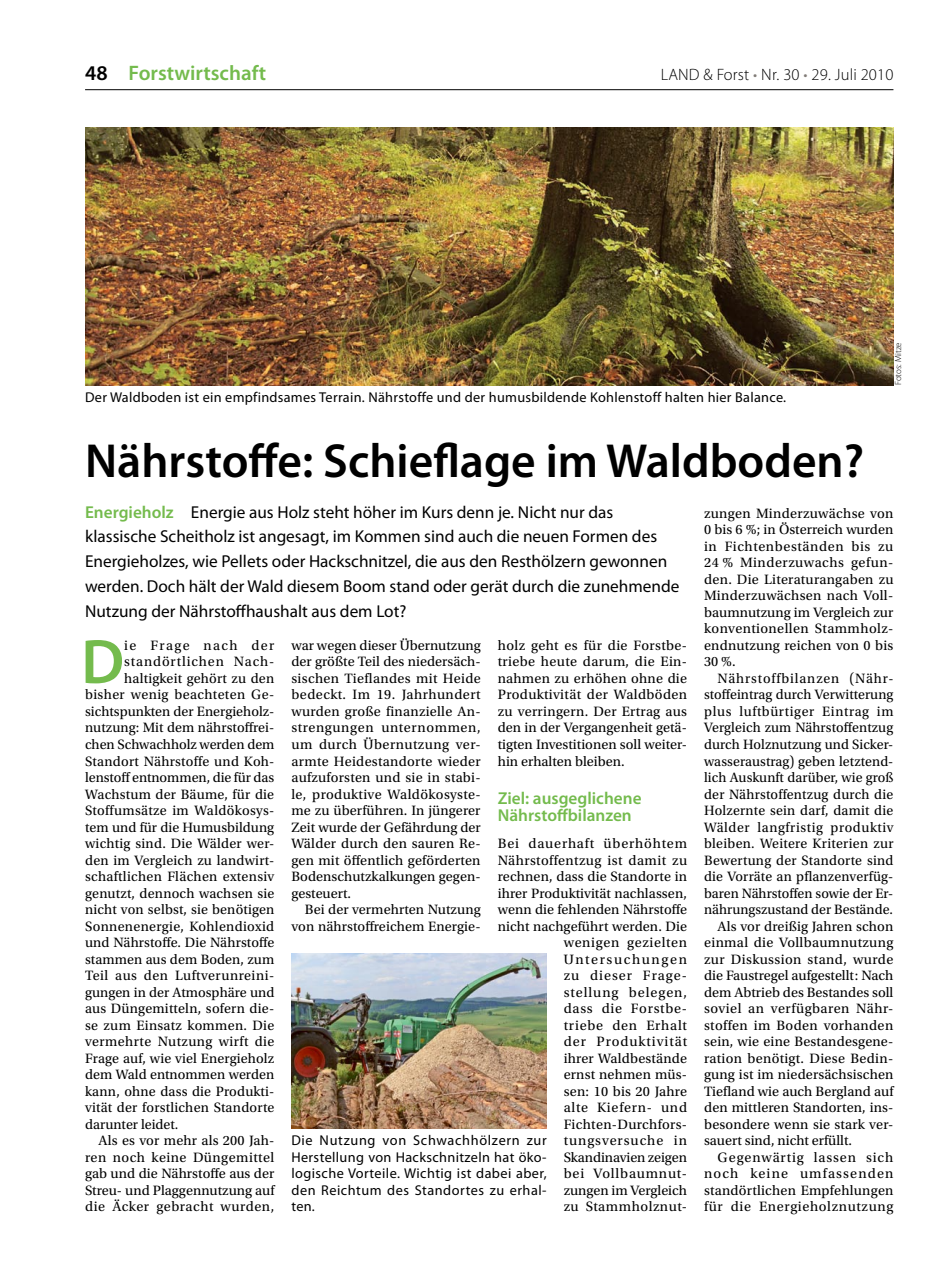
<style>
.page{position:relative;width:936px;height:1276px;background:#fff}
.page>*{position:absolute;margin:0;border:0;box-sizing:border-box;transform-origin:0 0}
.t1{font:600 63.15px "Myriad Pro";color:#74bb4d}
.t2{font:600 48px "Myriad Pro";color:#000}
.t3{font:600 21px "Myriad Pro";color:#74bb4d}
.t4{font:17.25px/24.8px "Myriad Pro";color:#000}
.t5{font:600 17.25px/16.5px "Myriad Pro";color:#74bb4d}
.t6{font:300 16.5px "Myriad Pro";letter-spacing:.01em;color:#000}
.t7{font:14.25px/16.5px "Utopia Std";letter-spacing:.015em;color:#000;text-align:justify}
.t8{font:14.25px/16.5px "Myriad Pro";letter-spacing:.02em;color:#000;text-align:justify}
.t9{font:14.25px "Utopia Std";letter-spacing:.045em;color:#000}
.t10{font:14.25px "Utopia Std";letter-spacing:.035em;color:#000}
.t11{font:14.25px "Utopia Std";letter-spacing:.06em;color:#000}
.t12{font:14.25px "Utopia Std";letter-spacing:-.005em;color:#000}
.t13{font:14.25px "Utopia Std";letter-spacing:.065em;color:#000}
.t14{font:14.25px "Utopia Std";letter-spacing:.08em;color:#000}
.t15{font:14.25px "Utopia Std";letter-spacing:.1em;color:#000}
.t16{font:300 9px "Myriad Pro";color:#000}
.s1{color:#000}
.s2{color:#827d78}
.s3{font-weight:600;color:#74bb4d}
</style>
<div class="page">
<hr style="left:85px;top:89px;width:808px;height:1px;background:#000">
<img style="left:85px;top:128px;width:808px;height:257px">
<img style="left:291px;top:953px;width:255px;height:175px">
<h3 class="t3" style="left:85px;top:59px;width:182px"><span class="s1">48</span> Forstwirtschaft</h3>
<p class="t6" style="left:660px;top:64px;width:234px">LAND &amp; Forst <span class="s2">•</span> Nr. 30 <span class="s2">•</span> 29. Juli 2010</p>
<p class="t8" style="left:85px;top:389px;width:702px">Der Waldboden ist ein empfindsames Terrain. Nährstoffe und der humusbildende Kohlenstoff halten hier Balance.</p>
<h2 class="t2" style="left:85px;top:430px;width:780px">Nährstoffe: Schieflage im Waldboden?</h2>
<p class="t16" style="left:892px;top:385px;width:44px;rotate:-90deg">Fotos: Mitze</p>
<p class="t4" style="left:85px;top:499px;width:596px"><span class="s3">Energieholz</span> Energie aus Holz steht höher im Kurs denn je. Nicht nur das klassische Scheitholz ist angesagt, im Kommen sind auch die neuen Formen des Energieholzes, wie Pellets oder Hackschnitzel, die aus den Resthölzern gewonnen werden. Doch hält der Wald diesem Boom stand oder gerät durch die zunehmende Nutzung der Nährstoffhaushalt aus dem Lot?</p>
<h1 class="t1" style="left:81px;top:621px;width:45px">D</h1>
<p class="t15" style="left:124px;top:637px;width:152px">ie Frage nach der</p>
<p class="t11" style="left:124px;top:654px;width:152px">standörtlichen Nach-</p>
<p class="t7" style="left:124px;top:670px;width:151px">haltigkeit gehört zu den</p>
<p class="t7" style="left:85px;top:687px;width:191px">bisher wenig beachteten Ge-</p>
<p class="t7" style="left:85px;top:703px;width:191px">sichtspunkten der Energieholz-</p>
<p class="t7" style="left:85px;top:720px;width:191px">nutzung: Mit dem nährstoffrei-</p>
<p class="t7" style="left:85px;top:736px;width:191px">chen Schwachholz werden dem</p>
<p class="t7" style="left:85px;top:753px;width:191px">Standort Nährstoffe und Koh-</p>
<p class="t12" style="left:85px;top:769px;width:191px">lenstoff entnommen, die für das</p>
<p class="t7" style="left:85px;top:786px;width:191px">Wachstum der Bäume, für die</p>
<p class="t7" style="left:85px;top:802px;width:191px">Stoffumsätze im Waldökosys-</p>
<p class="t7" style="left:85px;top:819px;width:191px">tem und für die Humusbildung</p>
<p class="t7" style="left:85px;top:835px;width:191px">wichtig sind. Die Wälder wer-</p>
<p class="t7" style="left:85px;top:852px;width:191px">den im Vergleich zu landwirt-</p>
<p class="t7" style="left:85px;top:868px;width:191px">schaftlichen Flächen extensiv</p>
<p class="t7" style="left:85px;top:885px;width:191px">genutzt, dennoch wachsen sie</p>
<p class="t7" style="left:85px;top:901px;width:191px">nicht von selbst, sie benötigen</p>
<p class="t7" style="left:85px;top:918px;width:191px">Sonnenenergie, Kohlendioxid</p>
<p class="t7" style="left:85px;top:934px;width:191px">und Nährstoffe. Die Nährstoffe</p>
<p class="t7" style="left:85px;top:951px;width:191px">stammen aus dem Boden, zum</p>
<p class="t10" style="left:85px;top:967px;width:191px">Teil aus den Luftverunreini-</p>
<p class="t7" style="left:85px;top:984px;width:191px">gungen in der Atmosphäre und</p>
<p class="t7" style="left:85px;top:1000px;width:191px">aus Düngemitteln, sofern die-</p>
<p class="t7" style="left:85px;top:1017px;width:191px">se zum Einsatz kommen. Die</p>
<p class="t7" style="left:85px;top:1033px;width:191px">vermehrte Nutzung wirft die</p>
<p class="t7" style="left:85px;top:1050px;width:191px">Frage auf, wie viel Energieholz</p>
<p class="t7" style="left:85px;top:1066px;width:191px">dem Wald entnommen werden</p>
<p class="t7" style="left:85px;top:1083px;width:191px">kann, ohne dass die Produkti-</p>
<p class="t7" style="left:85px;top:1099px;width:191px">vität der forstlichen Standorte</p>
<p class="t7" style="left:85px;top:1116px;width:95px">darunter leidet.</p>
<p class="t7" style="left:99px;top:1132px;width:177px">Als es vor mehr als 200 Jah-</p>
<p class="t7" style="left:85px;top:1149px;width:191px">ren noch keine Düngemittel</p>
<p class="t7" style="left:85px;top:1165px;width:191px">gab und die Nährstoffe aus der</p>
<p class="t7" style="left:85px;top:1182px;width:191px">Streu- und Plaggennutzung auf</p>
<p class="t10" style="left:85px;top:1199px;width:191px">die Äcker gebracht wurden,</p>
<p class="t7" style="left:291px;top:637px;width:191px">war wegen dieser Übernutzung der größte Teil des niedersäch&shy;sischen Tieflandes mit Heide bedeckt. Im 19. Jahrhundert wurden große finanzielle An&shy;strengungen unternommen, um durch Übernutzung ver&shy;armte Heidestandorte wieder aufzuforsten und sie in stabi&shy;le, produktive Waldökosyste&shy;me zu überführen. In jüngerer Zeit wurde der Gefährdung der Wälder durch den sauren Re&shy;gen mit öffentlich geförderten Bodenschutzkalkungen gegen&shy;gesteuert.</p>
<p class="t7" style="left:291px;top:901px;width:191px;text-align:right">Bei der vermehrten Nutzung von nährstoffreichem Energie-</p>
<p class="t7" style="left:497px;top:637px;width:191px">holz geht es für die Forstbe&shy;triebe heute darum, die Ein&shy;nahmen zu erhöhen ohne die Produktivität der Waldböden zu verringern. Der Ertrag aus den in der Vergangenheit getä&shy;tigten Investitionen soll weiter&shy;hin erhalten bleiben.</p>
<p class="t5" style="left:497px;top:790px;width:145px">Ziel: ausgeglichene<br>Nährstoffbilanzen</p>
<p class="t7" style="left:497px;top:835px;width:191px;text-align:right">Bei dauerhaft überhöhtem<br>Nährstoffentzug ist damit zu rechnen, dass die Standorte in ihrer Produktivität nachlassen, wenn die fehlenden Nährstoffe nicht nachgeführt werden. Die wenigen gezielten<br>Untersuchungen<br>zu dieser Frage-<br>stellung belegen,<br>dass die Forstbe-<br>triebe den Erhalt<br>der Produktivität<br>ihrer Waldbestände<br>ernst nehmen müs-<br>sen: 10 bis 20 Jahre<br>alte Kiefern- und<br>Fichten-Durchfors&shy;tungsversuche in<br>Skandinavien zeigen<br>bei Vollbaumnut-<br>zungen im Vergleich<br>zu Stammholznut-</p>
<p class="t8" style="left:291px;top:1132px;width:257px">Die Nutzung von Schwachhölzern zur Herstellung von Hackschnitzeln hat öko&shy;logische Vorteile. Wichtig ist dabei aber, den Reichtum des Standortes zu erhal&shy;ten.</p>
<p class="t7" style="left:704px;top:505px;width:191px">zungen Minderzuwächse von 0 bis 6 %; in Österreich wurden in Fichtenbeständen bis zu 24 % Minderzuwachs gefun&shy;den. Die Literaturangaben zu Minderzuwächsen nach Voll&shy;baumnutzung im Vergleich zur konventionellen Stammholz&shy;endnutzung reichen von 0 bis 30 %.</p>
<p class="t13" style="left:717px;top:670px;width:177px">Nährstoffbilanzen (Nähr-</p>
<p class="t7" style="left:704px;top:687px;width:191px">stoffeintrag durch Verwitterung</p>
<p class="t9" style="left:704px;top:703px;width:191px">plus luftbürtiger Eintrag im</p>
<p class="t7" style="left:704px;top:720px;width:191px">Vergleich zum Nährstoffentzug</p>
<p class="t7" style="left:704px;top:736px;width:191px">durch Holznutzung und Sicker-</p>
<p class="t7" style="left:704px;top:753px;width:191px">wasseraustrag) geben letztend-</p>
<p class="t7" style="left:704px;top:769px;width:191px">lich Auskunft darüber, wie groß</p>
<p class="t7" style="left:704px;top:786px;width:191px">der Nährstoffentzug durch die</p>
<p class="t7" style="left:704px;top:802px;width:191px">Holzernte sein darf, damit die</p>
<p class="t9" style="left:704px;top:819px;width:191px">Wälder langfristig produktiv</p>
<p class="t7" style="left:704px;top:835px;width:191px">bleiben. Weitere Kriterien zur</p>
<p class="t7" style="left:704px;top:852px;width:191px">Bewertung der Standorte sind</p>
<p class="t7" style="left:704px;top:868px;width:191px">die Vorräte an pflanzenverfüg-</p>
<p class="t7" style="left:704px;top:885px;width:191px">baren Nährstoffen sowie der Er-</p>
<p class="t7" style="left:704px;top:901px;width:190px">nährungszustand der Bestände.</p>
<p class="t7" style="left:717px;top:918px;width:177px">Als vor dreißig Jahren schon</p>
<p class="t7" style="left:704px;top:934px;width:191px">einmal die Vollbaumnutzung</p>
<p class="t7" style="left:704px;top:951px;width:191px">zur Diskussion stand, wurde</p>
<p class="t7" style="left:704px;top:967px;width:191px">die Faustregel aufgestellt: Nach</p>
<p class="t7" style="left:704px;top:984px;width:191px">dem Abtrieb des Bestandes soll</p>
<p class="t10" style="left:704px;top:1000px;width:191px">soviel an verfügbaren Nähr-</p>
<p class="t7" style="left:704px;top:1017px;width:191px">stoffen im Boden vorhanden</p>
<p class="t7" style="left:704px;top:1033px;width:191px">sein, wie eine Bestandesgene-</p>
<p class="t7" style="left:704px;top:1050px;width:191px">ration benötigt. Diese Bedin-</p>
<p class="t7" style="left:704px;top:1066px;width:191px">gung ist im niedersächsischen</p>
<p class="t7" style="left:704px;top:1083px;width:191px">Tiefland wie auch Bergland auf</p>
<p class="t7" style="left:704px;top:1099px;width:191px">den mittleren Standorten, ins-</p>
<p class="t7" style="left:704px;top:1116px;width:191px">besondere wenn sie stark ver-</p>
<p class="t7" style="left:704px;top:1132px;width:149px">sauert sind, nicht erfüllt.</p>
<p class="t11" style="left:717px;top:1149px;width:177px">Gegenwärtig lassen sich</p>
<p class="t14" style="left:704px;top:1165px;width:191px">noch keine umfassenden</p>
<p class="t7" style="left:704px;top:1182px;width:191px">standörtlichen Empfehlungen</p>
<p class="t9" style="left:704px;top:1199px;width:191px">für die Energieholznutzung</p>
</div>
